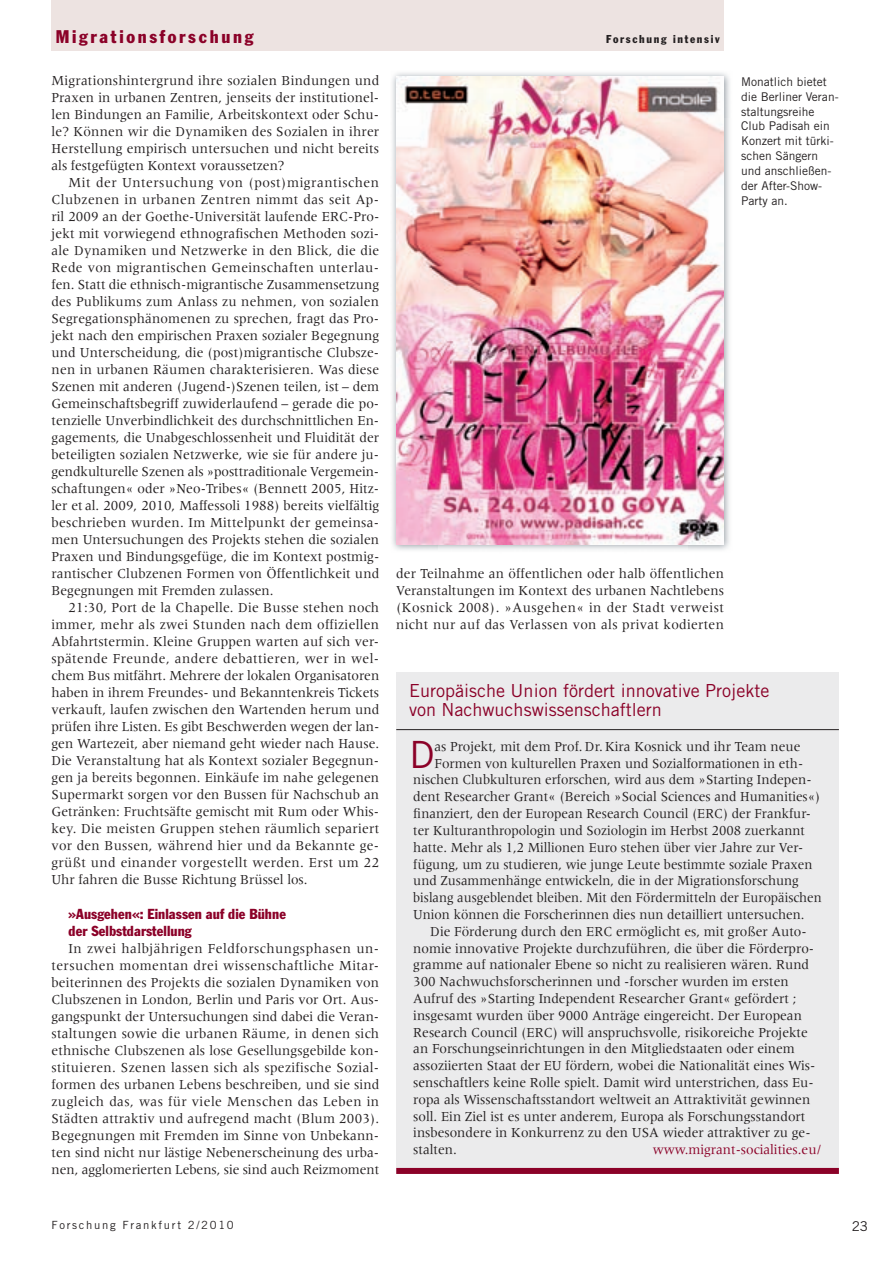
<style>
.page{position:relative;width:894px;height:1264px;background:#fff}
.page>*{position:absolute;margin:0;border:0;box-sizing:border-box;transform-origin:0 0}
.t1{font:37.5px "Trade Gothic";color:#8b0128}
.t2{font:18px/19.5px "Trade Gothic";color:#8b0128}
.t3{font:condensed 18px "Franklin Gothic";letter-spacing:.15em;color:#8b0128}
.t4{font:14.25px/17px "Meridien";color:#231f20;text-align:justify;scale:.95 1}
.t5{font:14.25px "Meridien";color:#231f20;scale:.93 1}
.t6{font:14.25px "Meridien";color:#231f20;scale:.92 1}
.t7{font:condensed 14.25px/17px "Franklin Gothic";letter-spacing:.005em;color:#8b0128}
.t8{font:14.25px "Meridien";color:#8b0128;scale:.95 1}
.t9{font:13.5px "Trade Gothic";color:#231f20}
.t10{font:12px/14.9px "Trade Gothic";color:#231f20}
.t11{font:11.25px "Trade Gothic";letter-spacing:.15em;color:#231f20}
.t12{font:condensed 11.25px "Franklin Gothic";letter-spacing:.15em;color:#231f20}
</style>
<div class="page">
<div style="left:51px;top:0;width:672px;height:51px;background:#ede3e1"></div>
<div style="left:396px;top:672px;width:442px;height:501px;background:#ebebec"></div>
<div style="left:396px;top:1167px;width:442px;height:6px;background:#8b0128"></div>
<hr style="left:396px;top:729px;width:442px;height:1px;background:#231f20">
<img style="left:392px;top:73px;width:338px;height:45px">
<img style="left:392px;top:118px;width:46px;height:432px">
<img style="left:687px;top:118px;width:43px;height:432px">
<img style="left:438px;top:544px;width:249px;height:6px">
<img style="left:396px;top:76px;width:327px;height:468px">
<p class="t3" style="left:56px;top:30px;width:199px">Migrationsforschung</p>
<p class="t4" style="left:51px;top:73px;width:346px">Migrationshintergrund ihre sozialen Bindungen und Praxen in urbanen Zentren, jenseits der institutionel&shy;len Bindungen an Familie, Arbeitskontext oder Schu&shy;le? Können wir die Dynamiken des Sozialen in ihrer Herstellung empirisch untersuchen und nicht bereits als festgefügten Kontext voraussetzen?</p>
<p class="t4" style="left:51px;top:175px;width:346px;text-indent:17px">Mit der Untersuchung von (post)migrantischen Clubzenen in urbanen Zentren nimmt das seit Ap&shy;ril 2009 an der Goethe-Universität laufende ERC-Pro&shy;jekt mit vorwiegend ethnografischen Methoden sozi&shy;ale Dynamiken und Netzwerke in den Blick, die die Rede von migrantischen Gemeinschaften unterlau&shy;fen. Statt die ethnisch-migrantische Zusammensetzung des Publikums zum Anlass zu nehmen, von sozialen Segregationsphänomenen zu sprechen, fragt das Pro&shy;jekt nach den empirischen Praxen sozialer Begegnung und Unterscheidung, die (post)migrantische Clubsze&shy;nen in urbanen Räumen charakterisieren. Was diese Szenen mit anderen (Jugend-)Szenen teilen, ist – dem Gemeinschaftsbegriff zuwiderlaufend – gerade die po&shy;tenzielle Unverbindlichkeit des durchschnittlichen En&shy;gagements, die Unabgeschlossenheit und Fluidität der beteiligten sozialen Netzwerke, wie sie für andere ju&shy;gendkulturelle Szenen als »posttraditionale Vergemein&shy;schaftungen« oder »Neo-Tribes« (Bennett 2005, Hitz&shy;ler et al. 2009, 2010, Maffessoli 1988) bereits vielfältig beschrieben wurden. Im Mittelpunkt der gemeinsa&shy;men Untersuchungen des Projekts stehen die sozialen Praxen und Bindungsgefüge, die im Kontext postmig&shy;rantischer Clubzenen Formen von Öffentlichkeit und Begegnungen mit Fremden zulassen.</p>
<p class="t4" style="left:51px;top:600px;width:346px;text-indent:17px">21:30, Port de la Chapelle. Die Busse stehen noch immer, mehr als zwei Stunden nach dem offiziellen Abfahrtstermin. Kleine Gruppen warten auf sich ver&shy;spätende Freunde, andere debattieren, wer in wel&shy;chem Bus mitfährt. Mehrere der lokalen Organisatoren haben in ihrem Freundes- und Bekanntenkreis Tickets verkauft, laufen zwischen den Wartenden herum und prüfen ihre Listen. Es gibt Beschwerden wegen der lan&shy;gen Wartezeit, aber niemand geht wieder nach Hause.<br>Die Veranstaltung hat als Kontext sozialer Begegnun&shy;gen ja bereits begonnen. Einkäufe im nahe gelegenen Supermarkt sorgen vor den Bussen für Nachschub an Getränken: Fruchtsäfte gemischt mit Rum oder Whis&shy;key. Die meisten Gruppen stehen räumlich separiert vor den Bussen, während hier und da Bekannte ge&shy;grüßt und einander vorgestellt werden. Erst um 22<br>Uhr fahren die Busse Richtung Brüssel los.</p>
<p class="t7" style="left:68px;top:906px;width:219px">»Ausgehen«: Einlassen auf die Bühne der Selbstdarstellung</p>
<p class="t4" style="left:51px;top:940px;width:346px;text-indent:17px">In zwei halbjährigen Feldforschungsphasen un&shy;tersuchen momentan drei wissenschaftliche Mitar&shy;beiterinnen des Projekts die sozialen Dynamiken von Clubszenen in London, Berlin und Paris vor Ort. Aus&shy;gangspunkt der Untersuchungen sind dabei die Veran&shy;staltungen sowie die urbanen Räume, in denen sich ethnische Clubszenen als lose Gesellungsgebilde kon&shy;stituieren. Szenen lassen sich als spezifische Sozial&shy;formen des urbanen Lebens beschreiben, und sie sind zugleich das, was für viele Menschen das Leben in Städten attraktiv und aufregend macht (Blum 2003).<br>Begegnungen mit Fremden im Sinne von Unbekann&shy;ten sind nicht nur lästige Nebenerscheinung des urba&shy;nen, agglomerierten Lebens, sie sind auch Reizmoment</p>
<p class="t12" style="left:605px;top:35px;width:115px">Forschung intensiv</p>
<p class="t10" style="left:740px;top:75px;width:99px">Monatlich bietet die Berliner Veran&shy;staltungsreihe<br>Club Padisah ein<br>Konzert mit türki&shy;schen Sängern und anschließen&shy;der After-Show-<br>Party an.</p>
<p class="t4" style="left:396px;top:566px;width:346px">der Teilnahme an öffentlichen oder halb öffentlichen Veranstaltungen im Kontext des urbanen Nachtlebens (Kosnick 2008). »Ausgehen« in der Stadt verweist nicht nur auf das Verlassen von als privat kodierten</p>
<p class="t2" style="left:409px;top:682px;width:361px">Europäische Union fördert innovative Projekte von Nachwuchs wissenschaftlern</p>
<h1 class="t1" style="left:409px;top:740px;width:27px">D</h1>
<p class="t4" style="left:434px;top:739px;width:386px">as Projekt, mit dem Prof. Dr. Kira Kosnick und ihr Team neue</p>
<p class="t4" style="left:434px;top:755px;width:389px">Formen von kulturellen Praxen und Sozialformationen in eth-</p>
<p class="t5" style="left:413px;top:774px;width:430px">nischen Clubkulturen erforschen, wird aus dem »Starting Indepen-</p>
<p class="t4" style="left:413px;top:789px;width:430px">dent Researcher Grant« (Bereich »Social Sciences and Humanities«)</p>
<p class="t5" style="left:413px;top:808px;width:429px">finanziert, den der European Research Council (ERC) der Frankfur-</p>
<p class="t5" style="left:413px;top:824px;width:422px">ter Kulturanthropologin und Soziologin im Herbst 2008 zuerkannt</p>
<p class="t5" style="left:413px;top:841px;width:420px">hatte. Mehr als 1,2 Millionen Euro stehen über vier Jahre zur Ver-</p>
<p class="t5" style="left:413px;top:858px;width:431px">fügung, um zu studieren, wie junge Leute bestimmte soziale Praxen</p>
<p class="t5" style="left:413px;top:875px;width:416px">und Zusammenhänge entwickeln, die in der Migrationsforschung</p>
<p class="t6" style="left:413px;top:892px;width:445px">bislang ausgeblendet bleiben. Mit den Fördermitteln der Europäischen</p>
<p class="t5" style="left:413px;top:908px;width:422px">Union können die Forscherinnen dies nun detailliert untersuchen.</p>
<p class="t4" style="left:430px;top:923px;width:397px">Die Förderung durch den ERC ermöglicht es, mit großer Auto-</p>
<p class="t4" style="left:413px;top:940px;width:423px">nomie innovative Projekte durchzuführen, die über die Förderpro-</p>
<p class="t4" style="left:413px;top:957px;width:418px">gramme auf nationaler Ebene so nicht zu realisieren wären. Rund</p>
<p class="t4" style="left:413px;top:974px;width:396px">300 Nachwuchsforscherinnen und -forscher wurden im ersten</p>
<p class="t4" style="left:413px;top:991px;width:404px">Aufruf des »Starting Independent Researcher Grant« gefördert ;</p>
<p class="t4" style="left:413px;top:1007px;width:410px">insgesamt wurden über 9000 Anträge eingereicht. Der European</p>
<p class="t4" style="left:413px;top:1024px;width:416px">Research Council (ERC) will anspruchsvolle, risikoreiche Projekte</p>
<p class="t4" style="left:413px;top:1041px;width:403px">an Forschungseinrichtungen in den Mitgliedstaaten oder einem</p>
<p class="t4" style="left:413px;top:1058px;width:424px">assoziierten Staat der EU fördern, wobei die Nationalität eines Wis-</p>
<p class="t4" style="left:413px;top:1075px;width:423px">senschaftlers keine Rolle spielt. Damit wird unterstrichen, dass Eu-</p>
<p class="t4" style="left:413px;top:1091px;width:419px">ropa als Wissenschaftsstandort weltweit an Attraktivität gewinnen</p>
<p class="t4" style="left:413px;top:1108px;width:414px">soll. Ein Ziel ist es unter anderem, Europa als Forschungsstandort</p>
<p class="t4" style="left:413px;top:1125px;width:419px">insbesondere in Konkurrenz zu den USA wieder attraktiver zu ge-</p>
<p class="t4" style="left:413px;top:1142px;width:47px">stalten.</p>
<p class="t8" style="left:652px;top:1144px;width:179px">www.migrant-socialities.eu/</p>
<p class="t11" style="left:51px;top:1220px;width:184px">Forschung Frankfurt 2/2010</p>
<p class="t9" style="left:851px;top:1221px;width:18px">23</p>
</div>
